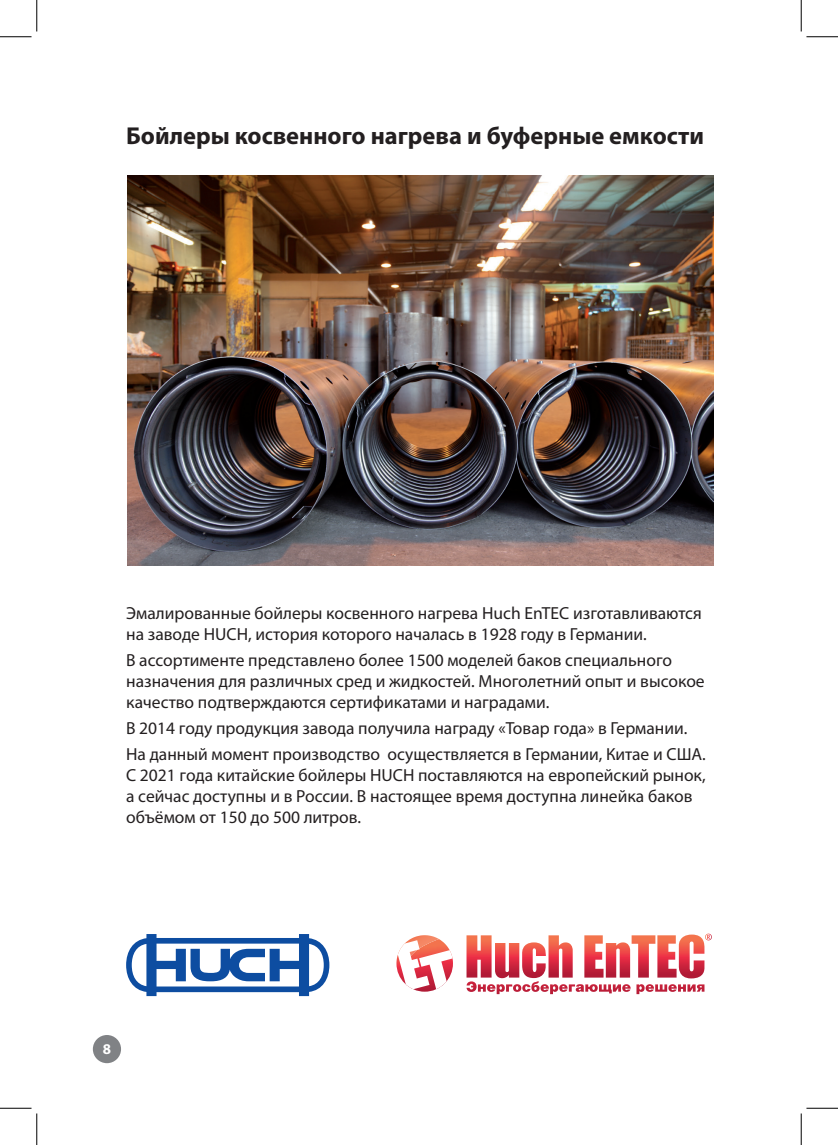
<style>
.page{position:relative;width:838px;height:1145px;background:#fff}
.page>*{position:absolute;margin:0;border:0;box-sizing:border-box;transform-origin:0 0}
.t1{font:700 24.5px "Myriad Pro";color:#231f20}
.t2{font:17.5px/21px "Myriad Pro";color:#231f20}
.t3{font:700 14.88px "Myriad Pro";color:#fff}
</style>
<div class="page">
<div style="left:93px;top:1035px;width:28px;height:28px;background:#808285;border-radius:50%"></div>
<svg style="left:126px;top:934px;width:203px;height:62px"></svg>
<svg style="left:396px;top:935px;width:57px;height:57px"></svg>
<svg style="left:466px;top:934px;width:245px;height:60px"></svg>
<img style="left:128px;top:176px;width:585px;height:390px">
<hr style="left:0;top:36px;width:32px;height:1px;background:#000">
<hr style="left:806px;top:36px;width:31px;height:1px;background:#000">
<hr style="left:0;top:1108px;width:32px;height:1px;background:#000">
<hr style="left:806px;top:1108px;width:31px;height:1px;background:#000">
<hr style="left:36px;top:0;width:1px;height:31px;background:#000">
<hr style="left:36px;top:1113px;width:1px;height:32px;background:#000">
<hr style="left:800px;top:0;width:1px;height:31px;background:#000">
<hr style="left:800px;top:1113px;width:1px;height:32px;background:#000">
<h1 class="t1" style="left:126px;top:120px;width:579px">Бойлеры косвенного нагрева и буферные емкости</h1>
<p class="t2" style="left:126px;top:603px;width:577px">Эмалированные бойлеры косвенного нагрева Huch EnTEC изготавливаются на заводе HUCH, история которого началась в 1928 году в Германии.</p>
<p class="t2" style="left:126px;top:650px;width:580px">В ассортименте представлено более 1500 моделей баков специального назначения для различных сред и жидкостей. Многолетний опыт и высокое качество подтверждаются сертификатами и наградами.</p>
<p class="t2" style="left:126px;top:715px;width:581px;line-height:25.9px">В 2014 году продукция завода получила награду «Товар года» в Германии.<br>На данный момент производство осуществляется в Германии, Китае и США.</p>
<p class="t2" style="left:126px;top:765px;width:581px">С 2021 года китайские бойлеры HUCH поставляются на европейский рынок, а сейчас доступны и в России. В настоящее время доступна линейка баков объёмом от 150 до 500 литров.</p>
<p class="t3" style="left:103px;top:1039px;width:10px">8</p>
</div>
